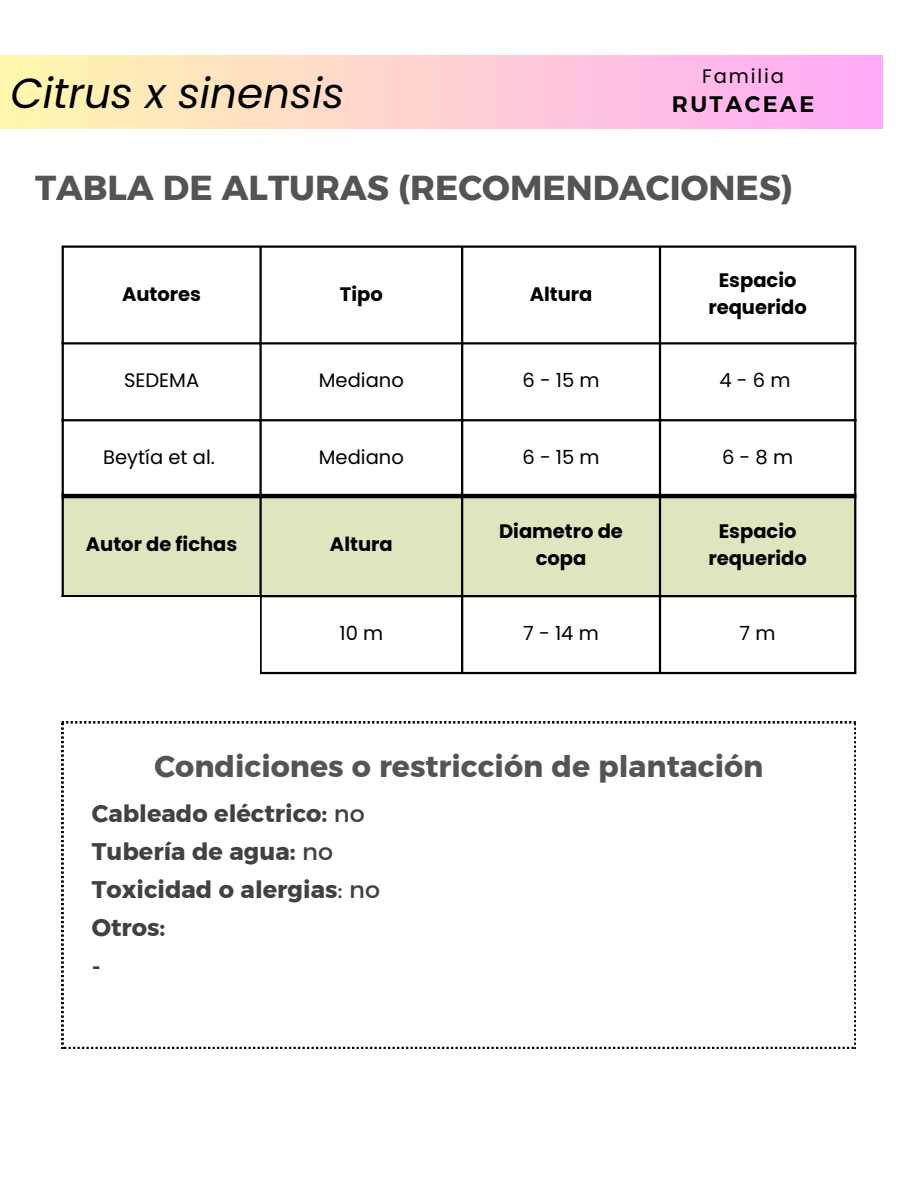
<style>
.page{position:relative;width:918px;height:1188px;background:#fff}
.page>*{position:absolute;margin:0;border:0;box-sizing:border-box;transform-origin:0 0}
.t1{font:italic 42px "Poppins";color:#000}
.t2{font:34.5px "Kief Montaser Bold";color:#545454}
.t3{font:30px "Kief Montaser Bold";color:#545454}
.t4{font:24px/38.2px "Kief Montaser Bold";color:#424141}
.t5{font:700 22.35px "Kief Montaser Semi";letter-spacing:.105em;color:#000}
.t6{font:700 19.5px/27px "Poppins";color:#000;text-align:center}
.t7{font:19.5px "Poppins";color:#000}
.t8{font:19.5px "Poppins";letter-spacing:.095em;color:#000}
.s1{font-family:"Kief Montaser Regular"}
</style>
<div class="page">
<svg style="left:62px;top:721px;width:794px;height:328px"></svg>
<div style="left:64px;top:498px;width:790px;height:97px;background:#e0e5bf"></div>
<hr style="left:62px;top:496px;width:2px;height:176px;background:#000">
<hr style="left:259px;top:496px;width:3px;height:176px;background:#000">
<hr style="left:461px;top:496px;width:2px;height:176px;background:#000">
<hr style="left:659px;top:496px;width:2px;height:176px;background:#000">
<hr style="left:854px;top:496px;width:2px;height:176px;background:#000">
<hr style="left:62px;top:494px;width:794px;height:2px;background:#000">
<hr style="left:62px;top:595px;width:794px;height:2px;background:#000">
<hr style="left:62px;top:672px;width:794px;height:2px;background:#000">
<div style="left:34px;top:597px;width:226px;height:87px;background:#fff"></div>
<hr style="left:62px;top:248px;width:2px;height:248px;background:#000">
<hr style="left:259px;top:248px;width:3px;height:248px;background:#000">
<hr style="left:461px;top:248px;width:2px;height:248px;background:#000">
<hr style="left:659px;top:248px;width:2px;height:248px;background:#000">
<hr style="left:854px;top:248px;width:2px;height:248px;background:#000">
<hr style="left:62px;top:245px;width:794px;height:3px;background:#000">
<hr style="left:62px;top:342px;width:794px;height:2px;background:#000">
<hr style="left:62px;top:419px;width:794px;height:2px;background:#000">
<hr style="left:62px;top:496px;width:794px;height:2px;background:#000">
<div style="left:0;top:55px;width:882px;height:73px;background:linear-gradient(to right,#fff7ad,#ffaaf8)"></div>
<h1 class="t1" style="left:10px;top:64px;width:335px">Citrus x sinensis</h1>
<p class="t8" style="left:702px;top:62px;width:83px">Familia</p>
<p class="t5" style="left:672px;top:90px;width:144px">RUTACEAE</p>
<h2 class="t2" style="left:35px;top:167px;width:759px">TABLA DE ALTURAS (RECOMENDACIONES)</h2>
<p class="t6" style="left:122px;top:280px;width:81px">Autores</p>
<p class="t6" style="left:340px;top:280px;width:44px">Tipo</p>
<p class="t6" style="left:530px;top:280px;width:64px">Altura</p>
<p class="t6" style="left:708px;top:267px;width:100px">Espacio requerido</p>
<p class="t7" style="left:124px;top:367px;width:77px">SEDEMA</p>
<p class="t7" style="left:319px;top:367px;width:86px">Mediano</p>
<p class="t7" style="left:522px;top:367px;width:79px">6-15m</p>
<p class="t7" style="left:719px;top:367px;width:73px">4-6m</p>
<p class="t7" style="left:103px;top:444px;width:113px">Beytía et al.</p>
<p class="t7" style="left:319px;top:444px;width:86px">Mediano</p>
<p class="t7" style="left:522px;top:444px;width:79px">6-15m</p>
<p class="t7" style="left:722px;top:444px;width:73px">6-8m</p>
<p class="t6" style="left:86px;top:531px;width:153px">Autor de fichas</p>
<p class="t6" style="left:330px;top:531px;width:64px">Altura</p>
<p class="t6" style="left:499px;top:517px;width:125px">Diametro de copa</p>
<p class="t6" style="left:708px;top:517px;width:100px">Espacio requerido</p>
<p class="t7" style="left:339px;top:620px;width:45px">10 m</p>
<p class="t7" style="left:523px;top:620px;width:77px">7-14m</p>
<p class="t7" style="left:740px;top:620px;width:37px">7 m</p>
<h3 class="t3" style="left:154px;top:748px;width:611px">Condiciones o restricción de plantación</h3>
<p class="t4" style="left:92px;top:794px;width:290px">Cableado eléctrico: <span class="s1">no<br></span>Tubería de agua: <span class="s1">no<br></span>Toxicidad o alergias<span class="s1">: no<br></span>Otros:<br>-</p>
</div>
